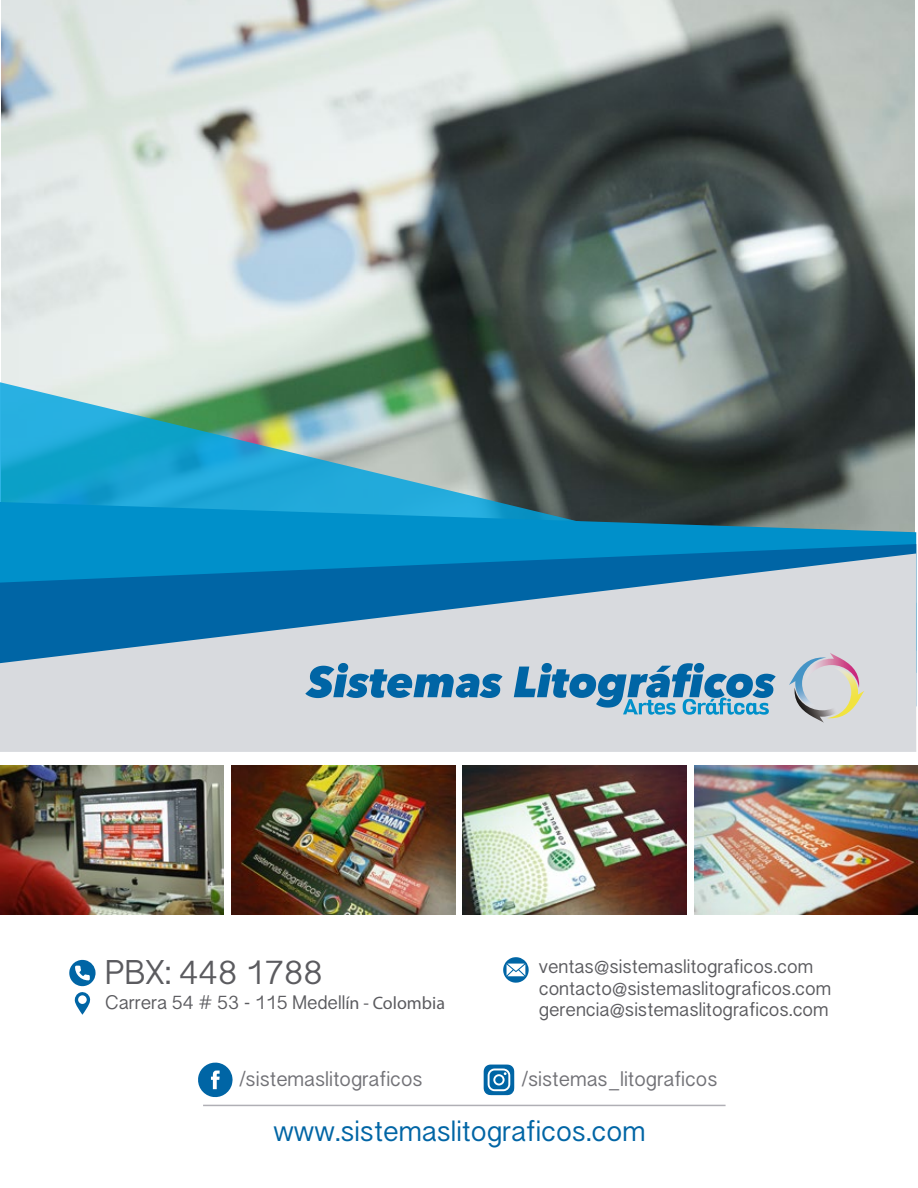
<style>
.page{position:relative;width:918px;height:1188px;background:#fff}
.page>*{position:absolute;margin:0;border:0;box-sizing:border-box;transform-origin:0 0}
.t1{font:31.65px "Sinhala Sangam MN";color:#5b5b5f}
.t2{font:27px "Sinhala Sangam MN";color:#0065a5}
.t3{font:19.5px "Sinhala Sangam MN";color:#727277}
.t4{font:18px/21.6px "Sinhala Sangam MN";color:#5b5b5f}
.s1{font-weight:700}
.s2{font-family:"Myriad Pro"}
</style>
<div class="page">
<img style="left:0;top:765px;width:224px;height:150px">
<img style="left:1px;top:0;width:914px;height:382px">
<svg style="left:0;top:382px;width:915px;height:120px;background:#518187"></svg>
<svg style="left:0;top:502px;width:916px;height:42px;background:#1988b2"></svg>
<svg style="left:0;top:544px;width:916px;height:9px;background:#008bc5"></svg>
<svg style="left:0;top:553px;width:916px;height:199px;background:#91b6cd"></svg>
<svg style="left:305px;top:663px;width:198px;height:35px;background:#6c9fc1"></svg>
<svg style="left:514px;top:663px;width:262px;height:52px;background:#7cabc8"></svg>
<svg style="left:789px;top:653px;width:75px;height:70px;background:#c9c8c8"></svg>
<hr style="left:203px;top:1105px;width:523px;height:1px;background:#b0afb5">
<svg style="left:69px;top:960px;width:27px;height:55px"></svg>
<svg style="left:503px;top:957px;width:26px;height:26px"></svg>
<svg style="left:198px;top:1062px;width:35px;height:36px"></svg>
<svg style="left:484px;top:1065px;width:30px;height:30px"></svg>
<img style="left:231px;top:765px;width:224px;height:150px">
<img style="left:463px;top:765px;width:224px;height:150px">
<img style="left:694px;top:765px;width:224px;height:150px">
<h1 class="t1" style="left:105px;top:948px;width:219px">PBX: <span class="s1">448</span> 1788</h1>
<p class="t4" style="left:105px;top:991px;width:342px">Carrera 54 # 53 - 115 Medell<span class="s2">ín - Colombia</span></p>
<p class="t4" style="left:539px;top:955px;width:294px">ventas@sistemaslitograficos.com contacto@sistemaslitograficos.com gerencia@sistemaslitograficos.com</p>
<p class="t3" style="left:239px;top:1064px;width:185px">/sistemaslitograficos</p>
<p class="t3" style="left:522px;top:1064px;width:197px">/sistemas_litograficos</p>
<h2 class="t2" style="left:274px;top:1111px;width:373px">www.sistemaslitograficos.com</h2>
</div>
